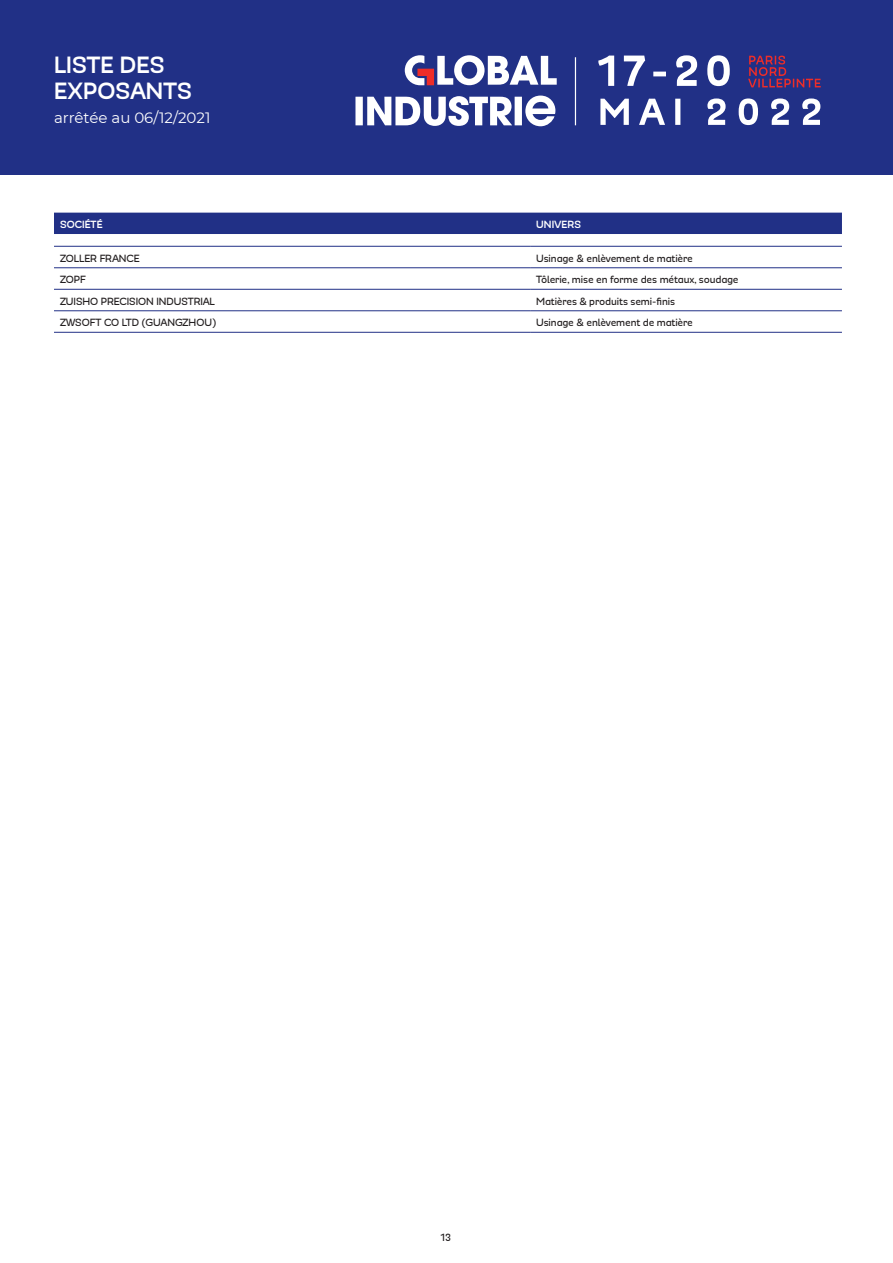
<style>
.page{position:relative;width:893px;height:1263px;background:#fff}
.page>*{position:absolute;margin:0;border:0;box-sizing:border-box;transform-origin:0 0}
.t1{font:700 27px/26.4px "Modernica";letter-spacing:.005em;color:#fff}
.t2{font:15px "Montserrat";color:#fff}
.t3{font:500 12px "Modernica";letter-spacing:-.01em;color:#231f20}
.t4{font:700 12px "Modernica";letter-spacing:.01em;color:#fff}
</style>
<div class="page">
<div style="left:0;top:0;width:893px;height:174px;background:#213086"></div>
<svg style="left:355px;top:96px;width:200px;height:30px"></svg>
<svg style="left:405px;top:55px;width:152px;height:30px"></svg>
<hr style="left:575px;top:57px;width:1px;height:68px;background:#fff">
<svg style="left:748px;top:56px;width:73px;height:31px"></svg>
<svg style="left:600px;top:98px;width:220px;height:27px"></svg>
<svg style="left:598px;top:55px;width:132px;height:31px"></svg>
<div style="left:54px;top:213px;width:788px;height:21px;background:#213086"></div>
<svg style="left:54px;top:245px;width:788px;height:87px"></svg>
<hr style="left:54px;top:246px;width:476px;height:1px;background:#213086">
<hr style="left:530px;top:246px;width:312px;height:1px;background:#213086">
<hr style="left:54px;top:267px;width:476px;height:1px;background:#213086">
<hr style="left:530px;top:267px;width:312px;height:1px;background:#213086">
<hr style="left:54px;top:289px;width:476px;height:1px;background:#213086">
<hr style="left:530px;top:289px;width:312px;height:1px;background:#213086">
<hr style="left:54px;top:310px;width:476px;height:1px;background:#213086">
<hr style="left:530px;top:310px;width:312px;height:1px;background:#213086">
<hr style="left:54px;top:332px;width:476px;height:1px;background:#213086">
<hr style="left:530px;top:332px;width:312px;height:1px;background:#213086">
<h1 class="t1" style="left:54px;top:53px;width:139px">LISTE DES<br>EXPOSANTS</h1>
<p class="t2" style="left:54px;top:108px;width:158px">arrêtée au 06/12/2021</p>
<p class="t4" style="left:60px;top:219px;width:44px">SOCIÉTÉ</p>
<p class="t4" style="left:536px;top:219px;width:46px">UNIVERS</p>
<p class="t3" style="left:60px;top:253px;width:81px">ZOLLER FRANCE</p>
<p class="t3" style="left:536px;top:253px;width:158px">Usinage &amp; enlèvement de matière</p>
<p class="t3" style="left:60px;top:274px;width:27px">ZOPF</p>
<p class="t3" style="left:536px;top:274px;width:204px">Tôlerie, mise en forme des métaux, soudage</p>
<p class="t3" style="left:60px;top:296px;width:156px">ZUISHO PRECISION INDUSTRIAL</p>
<p class="t3" style="left:536px;top:296px;width:141px">Matières &amp; produits semi-finis</p>
<p class="t3" style="left:60px;top:317px;width:158px">ZWSOFT CO LTD (GUANGZHOU)</p>
<p class="t3" style="left:536px;top:317px;width:158px">Usinage &amp; enlèvement de matière</p>
<p class="t3" style="left:441px;top:1231px;width:12px">13</p>
</div>
